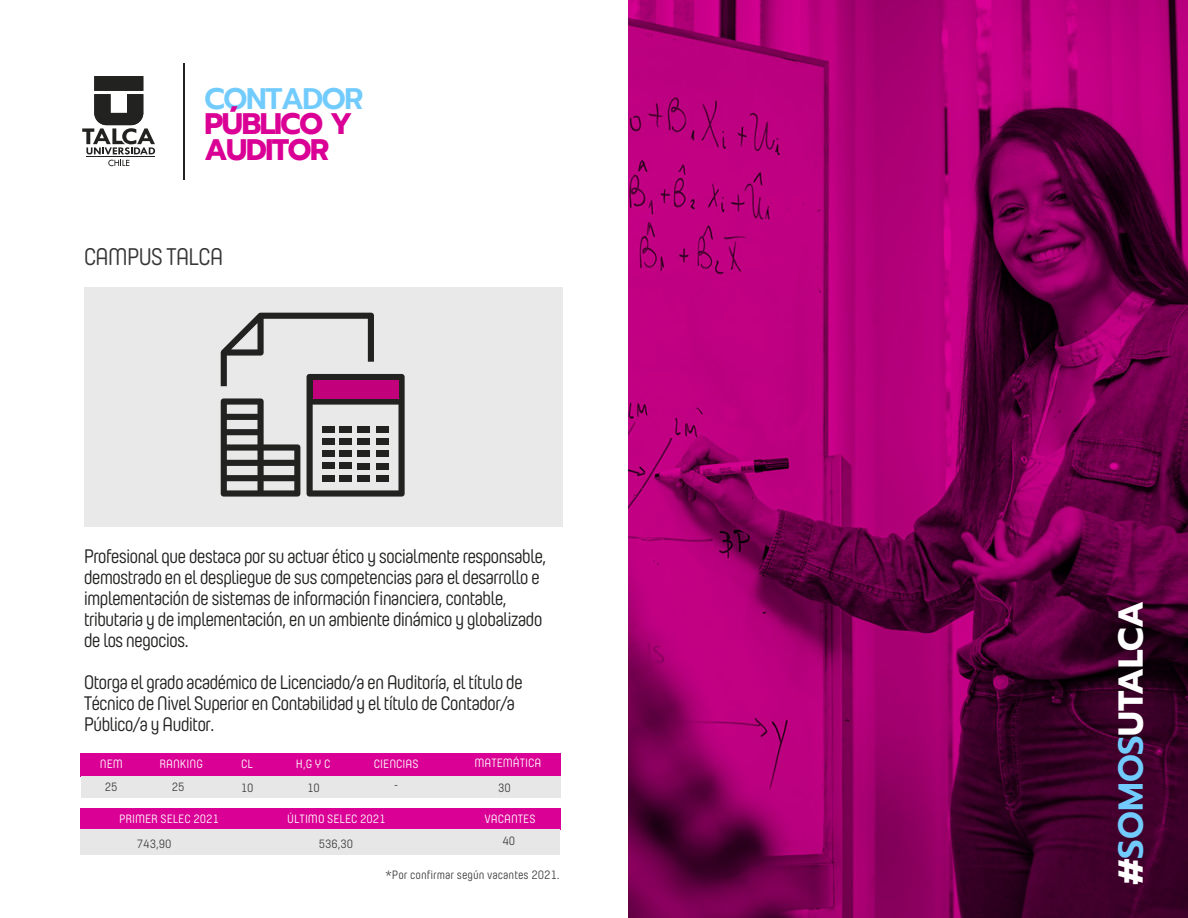
<style>
.page{position:relative;width:1188px;height:918px;background:#fff}
.page>*{position:absolute;margin:0;border:0;box-sizing:border-box;transform-origin:0 0}
.t1{font:700 34.5px "Prompt";letter-spacing:-.025em;color:#fff}
.t2{font:700 29.55px/25.5px "Prompt";letter-spacing:-.05em;color:#db0095}
.t3{font:600 29.55px "Prompt";letter-spacing:-.05em;color:#72cbfd}
.t4{font:24px "Yummo";letter-spacing:-.05em;color:#363636}
.t5{font:19.5px/21px "Yummo";letter-spacing:-.05em;color:#222221}
.t6{font:12.15px "Yummo";color:#3e3e3d}
.t7{font:12px "Yummo";color:#fff}
.t8{font:12px "Yummo";color:#3e3e3d}
.s1{font-weight:600;color:#72cbfd}
</style>
<div class="page">
<div style="left:84px;top:287px;width:479px;height:240px;background:#eae9e9"></div>
<div style="left:80px;top:753px;width:480px;height:24px;background:#db0095"></div>
<div style="left:81px;top:777px;width:479px;height:21px;background:#e7e7e7"></div>
<div style="left:80px;top:809px;width:480px;height:21px;background:#db0095"></div>
<div style="left:80px;top:830px;width:480px;height:25px;background:#e7e7e7"></div>
<hr style="left:183px;top:63px;width:1px;height:117px;background:#222221">
<svg style="left:82px;top:76px;width:73px;height:78px"></svg>
<svg style="left:108px;top:160px;width:21px;height:6px"></svg>
<hr style="left:86px;top:156px;width:69px;height:1px;background:#222221">
<svg style="left:221px;top:313px;width:184px;height:184px"></svg>
<div style="left:340px;top:426px;width:12px;height:6px;background:#222221"></div>
<div style="left:340px;top:438px;width:12px;height:6px;background:#222221"></div>
<div style="left:340px;top:451px;width:12px;height:6px;background:#222221"></div>
<div style="left:340px;top:463px;width:12px;height:6px;background:#222221"></div>
<div style="left:340px;top:475px;width:12px;height:6px;background:#222221"></div>
<div style="left:358px;top:426px;width:12px;height:6px;background:#222221"></div>
<div style="left:358px;top:438px;width:12px;height:7px;background:#222221"></div>
<div style="left:358px;top:451px;width:12px;height:6px;background:#222221"></div>
<div style="left:358px;top:463px;width:12px;height:6px;background:#222221"></div>
<div style="left:358px;top:475px;width:12px;height:6px;background:#222221"></div>
<div style="left:376px;top:426px;width:12px;height:6px;background:#222221"></div>
<div style="left:376px;top:438px;width:12px;height:7px;background:#222221"></div>
<div style="left:376px;top:451px;width:12px;height:6px;background:#222221"></div>
<div style="left:376px;top:463px;width:12px;height:6px;background:#222221"></div>
<div style="left:376px;top:475px;width:12px;height:6px;background:#222221"></div>
<img style="left:628px;top:0;width:560px;height:918px">
<h2 class="t3" style="left:205px;top:77px;width:160px">CONTADOR</h2>
<h2 class="t2" style="left:205px;top:111px;width:149px">PÚBLICO Y<br>AUDITOR</h2>
<p class="t4" style="left:84px;top:240px;width:141px">CAMPUS TALCA</p>
<p class="t5" style="left:84px;top:544px;width:465px">Profesional que destaca por su actuar ético y socialmente responsable, demostrado en el despliegue de sus competencias para el desarrollo e implementación de sistemas de información financiera, contable, tributaria y de implementación, en un ambiente dinámico y globalizado de los negocios.</p>
<p class="t5" style="left:84px;top:670px;width:441px">Otorga el grado académico de Licenciado/a en Auditoría, el título de<br>Técnico de Nivel Superior en Contabilidad y el título de Contador/a<br>Público/a y Auditor.</p>
<p class="t7" style="left:100px;top:755px;width:25px">NEM</p>
<p class="t7" style="left:159px;top:755px;width:45px">RANKING</p>
<p class="t7" style="left:241px;top:756px;width:13px">CL</p>
<p class="t7" style="left:296px;top:756px;width:36px">H,G Y C</p>
<p class="t7" style="left:374px;top:756px;width:46px">CIENCIAS</p>
<p class="t7" style="left:474px;top:754px;width:68px">MATEMÁTICA</p>
<p class="t8" style="left:105px;top:778px;width:14px">25</p>
<p class="t8" style="left:172px;top:778px;width:14px">25</p>
<p class="t8" style="left:241px;top:779px;width:14px">10</p>
<p class="t8" style="left:307px;top:779px;width:14px">10</p>
<p class="t8" style="left:394px;top:777px;width:5px">-</p>
<p class="t8" style="left:498px;top:779px;width:14px">30</p>
<p class="t7" style="left:119px;top:810px;width:101px">PRIMER SELEC 2021</p>
<p class="t7" style="left:287px;top:810px;width:100px">ÚLTIMO SELEC 2021</p>
<p class="t7" style="left:485px;top:810px;width:53px">VACANTES</p>
<p class="t8" style="left:137px;top:835px;width:36px">743,90</p>
<p class="t8" style="left:319px;top:835px;width:36px">536,30</p>
<p class="t8" style="left:503px;top:832px;width:14px">40</p>
<p class="t6" style="left:386px;top:866px;width:176px">*Por confirmar según vacantes 2021.</p>
<h1 class="t1" style="left:1105px;top:885px;width:286px;rotate:-90deg">#<span class="s1">SOMOS</span>UTALCA</h1>
</div>
